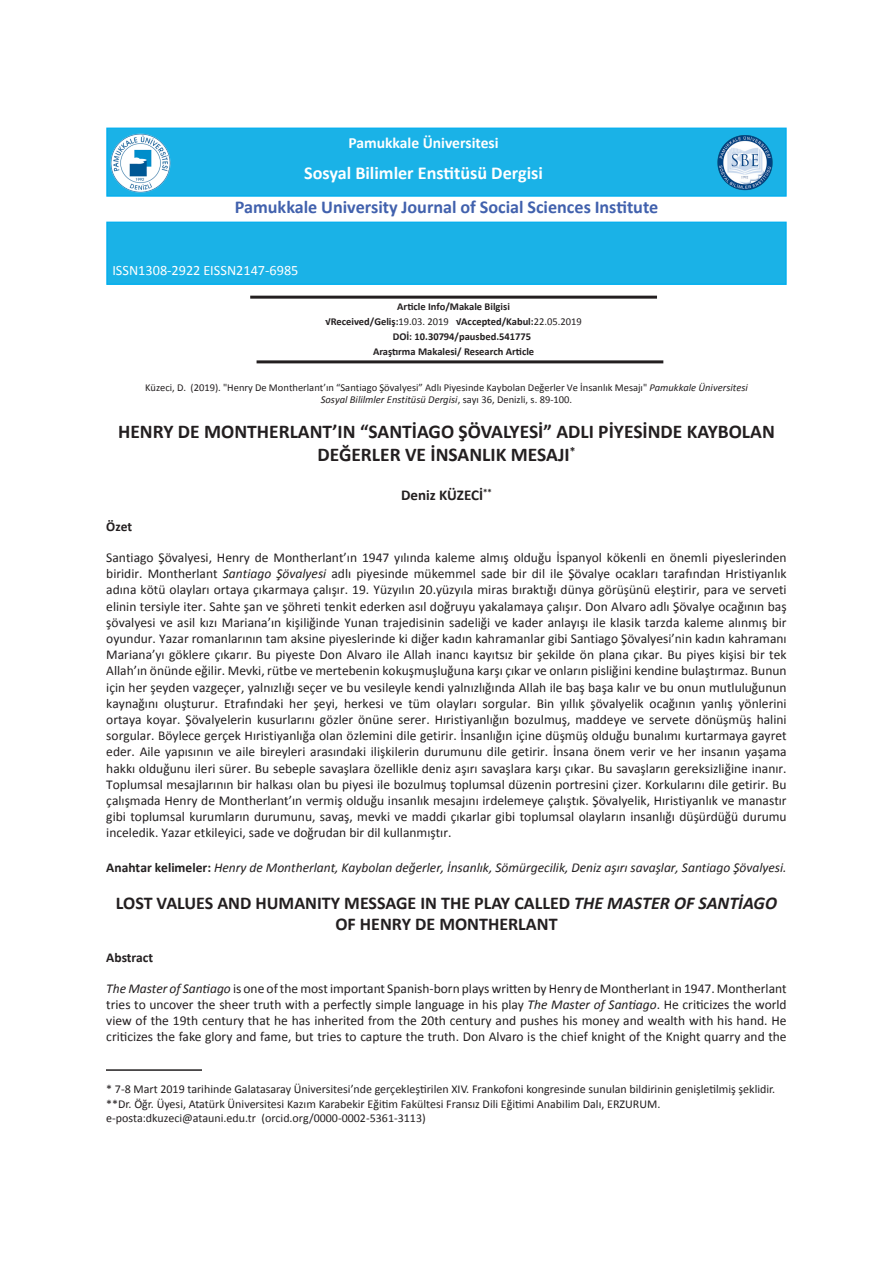
<style>
.page{position:relative;width:893px;height:1263px;background:#fff}
.page>*{position:absolute;margin:0;border:0;box-sizing:border-box;transform-origin:0 0}
.t1{font:700 19.5px/23.4px "Calibri";color:#231f20;text-align:center}
.t2{font:700 18.15px "Calibri";color:#4161ad}
.t3{font:700 18.15px "Calibri";color:#fff}
.t4{font:700 18px/21.6px "Calibri";color:#231f20;text-align:center}
.t5{font:700 15.6px "Calibri";color:#fff}
.t6{font:700 15px "Calibri";color:#231f20}
.t7{font:14.25px "Calibri";color:#fff}
.t8{font:13.5px/16.2px "Calibri";color:#231f20;text-align:justify}
.t9{font:italic 13.5px "Calibri";color:#231f20}
.t10{font:700 13.5px "Calibri";color:#231f20}
.t11{font:12px/14.4px "Calibri";color:#231f20}
.t12{font:10.5px/12px "Calibri";color:#231f20;text-align:center}
.t13{font:700 10.5px "Calibri";color:#231f20}
.s1{font-weight:400}
.s2{font-style:italic}
.s3{font-weight:700;font-style:normal}
</style>
<div class="page">
<hr style="left:250px;top:296px;width:407px;height:3px;background:#231f20">
<hr style="left:257px;top:360px;width:406px;height:3px;background:#231f20">
<div style="left:106px;top:222px;width:681px;height:63px;background:#1ab2e7;border:1px solid #00aeef"></div>
<div style="left:106px;top:128px;width:681px;height:69px;background:#1ab2e7;border:1px solid #00aeef"></div>
<img style="left:717px;top:135px;width:56px;height:56px">
<img style="left:111px;top:133px;width:59px;height:59px">
<hr style="left:106px;top:1069px;width:95px;height:2px;background:#231f20">
<p class="t5" style="left:348px;top:133px;width:152px">Pamukkale Üniversitesi</p>
<h2 class="t3" style="left:304px;top:162px;width:240px">Sosyal Bilimler Enstitüsü Dergisi</h2>
<h2 class="t2" style="left:235px;top:196px;width:425px">Pamukkale University Journal of Social Sciences Institute</h2>
<p class="t7" style="left:112px;top:261px;width:188px">ISSN1308-2922 EISSN2147-6985</p>
<p class="t13" style="left:397px;top:300px;width:114px">Article Info/Makale Bilgisi</p>
<p class="t13" style="left:326px;top:315px;width:258px">√Received/Geliş:<span class="s1">19.03. 2019</span> √Accepted/Kabul:<span class="s1">22.05.2019</span></p>
<p class="t13" style="left:393px;top:330px;width:140px">DOİ: 10.30794/pausbed.541775</p>
<p class="t13" style="left:373px;top:345px;width:163px">Araştırma Makalesi/ Research Article</p>
<p class="t12" style="left:145px;top:381px;width:604px">Küzeci, D. (2019). "Henry De Montherlant’ın “Santiago Şövalyesi” Adlı Piyesinde Kaybolan Değerler Ve İnsanlık Mesajı" <span class="s2">Pamukkale Üniversitesi<br>Sosyal Bililmler Enstitüsü Dergisi</span>, sayı 36, Denizli, s. 89-100.</p>
<h1 class="t1" style="left:118px;top:419px;width:658px">HENRY DE MONTHERLANT’IN “SANTİAGO ŞÖVALYESİ” ADLI PİYESİNDE KAYBOLAN<br>DEĞERLER VE İNSANLIK MESAJI<sup>*</sup></h1>
<p class="t6" style="left:401px;top:485px;width:92px">Deniz KÜZECİ<sup>**</sup></p>
<p class="t10" style="left:106px;top:518px;width:27px">Özet</p>
<p class="t8" style="left:106px;top:549px;width:682px">Santiago Şövalyesi, Henry de Montherlant’ın 1947 yılında kaleme almış olduğu İspanyol kökenli en önemli piyeslerinden biridir. Montherlant <span class="s2">Santiago Şövalyesi</span> adlı piyesinde mükemmel sade bir dil ile Şövalye ocakları tarafından Hristiyanlık adına kötü olayları ortaya çıkarmaya çalışır. 19. Yüzyılın 20.yüzyıla miras bıraktığı dünya görüşünü eleştirir, para ve serveti elinin tersiyle iter. Sahte şan ve şöhreti tenkit ederken asıl doğruyu yakalamaya çalışır. Don Alvaro adlı Şövalye ocağının baş şövalyesi ve asil kızı Mariana’ın kişiliğinde Yunan trajedisinin sadeliği ve kader anlayışı ile klasik tarzda kaleme alınmış bir oyundur. Yazar romanlarının tam aksine piyeslerinde ki diğer kadın kahramanlar gibi Santiago Şövalyesi’nin kadın kahramanı Mariana’yı göklere çıkarır. Bu piyeste Don Alvaro ile Allah inancı kayıtsız bir şekilde ön plana çıkar. Bu piyes kişisi bir tek Allah’ın önünde eğilir. Mevki, rütbe ve mertebenin kokuşmuşluğuna karşı çıkar ve onların pisliğini kendine bulaştırmaz. Bunun için her şeyden vazgeçer, yalnızlığı seçer ve bu vesileyle kendi yalnızlığında Allah ile baş başa kalır ve bu onun mutluluğunun kaynağını oluşturur. Etrafındaki her şeyi, herkesi ve tüm olayları sorgular. Bin yıllık şövalyelik ocağının yanlış yönlerini ortaya koyar. Şövalyelerin kusurlarını gözler önüne serer. Hıristiyanlığın bozulmuş, maddeye ve servete dönüşmüş halini sorgular. Böylece gerçek Hıristiyanlığa olan özlemini dile getirir. İnsanlığın içine düşmüş olduğu bunalımı kurtarmaya gayret eder. Aile yapısının ve aile bireyleri arasındaki ilişkilerin durumunu dile getirir. İnsana önem verir ve her insanın yaşama hakkı olduğunu ileri sürer. Bu sebeple savaşlara özellikle deniz aşırı savaşlara karşı çıkar. Bu savaşların gereksizliğine inanır.<br>Toplumsal mesajlarının bir halkası olan bu piyesi ile bozulmuş toplumsal düzenin portresini çizer. Korkularını dile getirir. Bu çalışmada Henry de Montherlant’ın vermiş olduğu insanlık mesajını irdelemeye çalıştık. Şövalyelik, Hıristiyanlık ve manastır gibi toplumsal kurumların durumunu, savaş, mevki ve maddi çıkarlar gibi toplumsal olayların insanlığı düşürdüğü durumu inceledik. Yazar etkileyici, sade ve doğrudan bir dil kullanmıştır.</p>
<p class="t9" style="left:106px;top:859px;width:682px"><span class="s3">Anahtar kelimeler:</span> Henry de Montherlant, Kaybolan değerler, İnsanlık, Sömürgecilik, Deniz aşırı savaşlar, Santiago Şövalyesi.</p>
<h3 class="t4" style="left:116px;top:891px;width:663px">LOST VALUES AND HUMANITY MESSAGE IN THE PLAY CALLED <span class="s2">THE MASTER OF SANTİAGO<br></span>OF HENRY DE MONTHERLANT</h3>
<p class="t10" style="left:106px;top:949px;width:48px">Abstract</p>
<p class="t8" style="left:106px;top:979px;width:682px"><span class="s2">The Master of Santiago</span> is one of the most important Spanish-born plays written by Henry de Montherlant in 1947. Montherlant tries to uncover the sheer truth with a perfectly simple language in his play <span class="s2">The Master of Santiago</span>. He criticizes the world view of the 19th century that he has inherited from the 20th century and pushes his money and wealth with his hand. He criticizes the fake glory and fame, but tries to capture the truth. Don Alvaro is the chief knight of the Knight quarry and the</p>
<p class="t11" style="left:106px;top:1082px;width:670px">* 7-8 Mart 2019 tarihinde Galatasaray Üniversitesi’nde gerçekleştirilen XIV. Frankofoni kongresinde sunulan bildirinin genişletilmiş şeklidir. **Dr. Öğr. Üyesi, Atatürk Üniversitesi Kazım Karabekir Eğitim Fakültesi Fransız Dili Eğitimi Anabilim Dalı, ERZURUM. e-posta:dkuzeci@atauni.edu.tr (orcid.org/0000-0002-5361-3113)</p>
</div>
